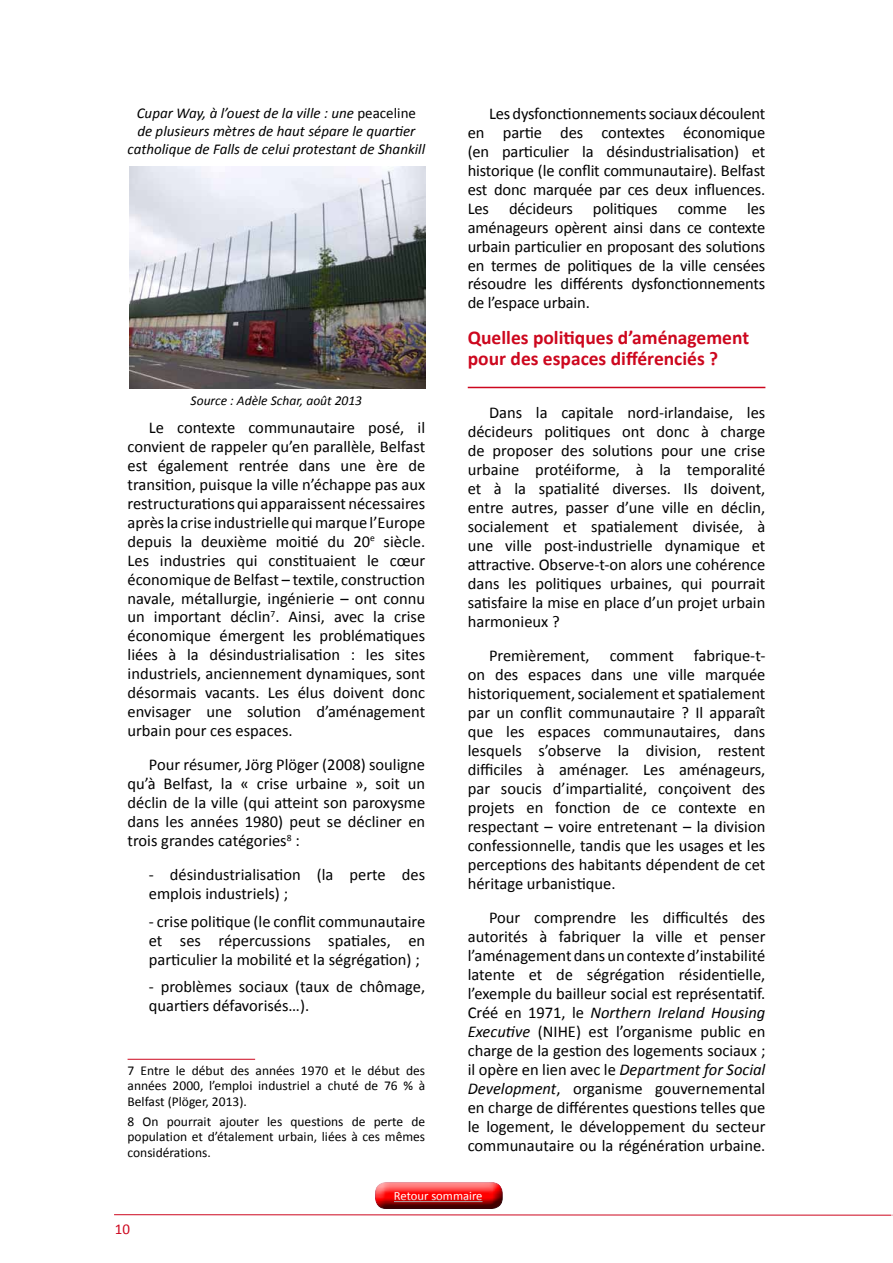
<style>
.page{position:relative;width:893px;height:1263px;background:#fff}
.page>*{position:absolute;margin:0;border:0;box-sizing:border-box;transform-origin:0 0}
.t1{font:700 19.5px/21px "Calibri";color:#cd071e}
.t2{font:16.5px/18.9px "Calibri";color:#000;text-align:justify}
.t3{font:italic 15px/18px "Calibri";color:#000;text-align:center}
.t4{font:15px "Calibri";color:#cd071e}
.t5{font:13.5px/15.5px "Calibri";color:#000;text-align:justify}
.t6{font:italic 13.5px "Calibri";color:#000}
.t7{font:12.6px "Calibri";color:#fff}
.s1{font-style:normal}
.s2{font-style:italic}
</style>
<div class="page">
<svg style="left:114px;top:1214px;width:779px;height:2px"></svg>
<div style="left:368px;top:1180px;width:146px;height:36px;background:#000;opacity:.75"></div>
<hr style="left:128px;top:1059px;width:127px;height:1px;background:#cd071e">
<hr style="left:468px;top:387px;width:297px;height:1px;background:#cd071e">
<img style="left:130px;top:167px;width:295px;height:222px">
<p class="t3" style="left:128px;top:103px;width:299px">Cupar Way, à l’ouest de la ville : une <span class="s1">peaceline </span>de plusieurs mètres de haut sépare le quartier catholique de Falls de celui protestant de Shankill</p>
<p class="t6" style="left:191px;top:391px;width:173px">Source : Adèle Schar, août 2013</p>
<p class="t2" style="left:128px;top:418px;width:299px;text-indent:21px">Le contexte communautaire posé, il convient de rappeler qu’en parallèle, Belfast est également rentrée dans une ère de transition, puisque la ville n’échappe pas aux restructurations qui apparaissent nécessaires après la crise industrielle qui marque l’Europe depuis la deuxième moitié du 20<sup>e</sup> siècle.<br>Les industries qui constituaient le cœur économique de Belfast – textile, construction navale, métallurgie, ingénierie – ont connu un important déclin<sup>7</sup>. Ainsi, avec la crise économique émergent les problématiques liées à la désindustrialisation : les sites industriels, anciennement dynamiques, sont désormais vacants. Les élus doivent donc envisager une solution d’aménagement urbain pour ces espaces.</p>
<p class="t2" style="left:128px;top:755px;width:299px;text-indent:21px">Pour résumer, Jörg Plöger (2008) souligne qu’à Belfast, la « crise urbaine », soit un déclin de la ville (qui atteint son paroxysme dans les années 1980) peut se décliner en trois grandes catégories<sup>8</sup> :</p>
<p class="t2" style="left:149px;top:865px;width:278px">- désindustrialisation (la perte des emplois industriels) ;</p>
<p class="t2" style="left:149px;top:912px;width:278px">- crise politique (le conflit communautaire et ses répercussions spatiales, en particulier la mobilité et la ségrégation) ;</p>
<p class="t2" style="left:149px;top:977px;width:278px">- problèmes sociaux (taux de chômage, quartiers défavorisés…).</p>
<p class="t5" style="left:128px;top:1062px;width:299px">7 Entre le début des années 1970 et le début des années 2000, l’emploi industriel a chuté de 76 % à Belfast (Plöger, 2013).</p>
<p class="t5" style="left:128px;top:1113px;width:299px">8 On pourrait ajouter les questions de perte de population et d’étalement urbain, liées à ces mêmes considérations.</p>
<p class="t2" style="left:468px;top:104px;width:299px;text-indent:21px">Les dysfonctionnements sociaux découlent en partie des contextes économique (en particulier la désindustrialisation) et historique (le conflit communautaire). Belfast est donc marquée par ces deux influences.<br>Les décideurs politiques comme les aménageurs opèrent ainsi dans ce contexte urbain particulier en proposant des solutions en termes de politiques de la ville censées résoudre les différents dysfonctionnements de l’espace urbain.</p>
<p class="t1" style="left:468px;top:327px;width:283px">Quelles politiques d’aménagement pour des espaces différenciés ?</p>
<p class="t2" style="left:468px;top:404px;width:299px;text-indent:21px">Dans la capitale nord-irlandaise, les décideurs politiques ont donc à charge de proposer des solutions pour une crise urbaine protéiforme, à la temporalité et à la spatialité diverses. Ils doivent, entre autres, passer d’une ville en déclin, socialement et spatialement divisée, à une ville post-industrielle dynamique et attractive. Observe-t-on alors une cohérence dans les politiques urbaines, qui pourrait satisfaire la mise en place d’un projet urbain harmonieux ?</p>
<p class="t2" style="left:468px;top:646px;width:299px;text-indent:21px">Premièrement, comment fabrique-t&shy;on des espaces dans une ville marquée historiquement, socialement et spatialement par un conflit communautaire ? Il apparaît que les espaces communautaires, dans lesquels s’observe la division, restent difficiles à aménager. Les aménageurs, par soucis d’impartialité, conçoivent des projets en fonction de ce contexte en respectant – voire entretenant – la division confessionnelle, tandis que les usages et les perceptions des habitants dépendent de cet héritage urbanistique.</p>
<p class="t2" style="left:468px;top:908px;width:299px;text-indent:21px">Pour comprendre les difficultés des autorités à fabriquer la ville et penser l’aménagement dans un contexte d’instabilité latente et de ségrégation résidentielle, l’exemple du bailleur social est représentatif.<br>Créé en 1971, le <span class="s2">Northern Ireland Housing Executive</span> (NIHE) est l’organisme public en charge de la gestion des logements sociaux ; il opère en lien avec le <span class="s2">Department for Social Development</span>, organisme gouvernemental en charge de différentes questions telles que le logement, le développement du secteur communautaire ou la régénération urbaine.</p>
<p class="t4" style="left:115px;top:1219px;width:17px">10</p>
<p class="t7" style="left:394px;top:1188px;width:90px">Retour sommaire</p>
</div>
